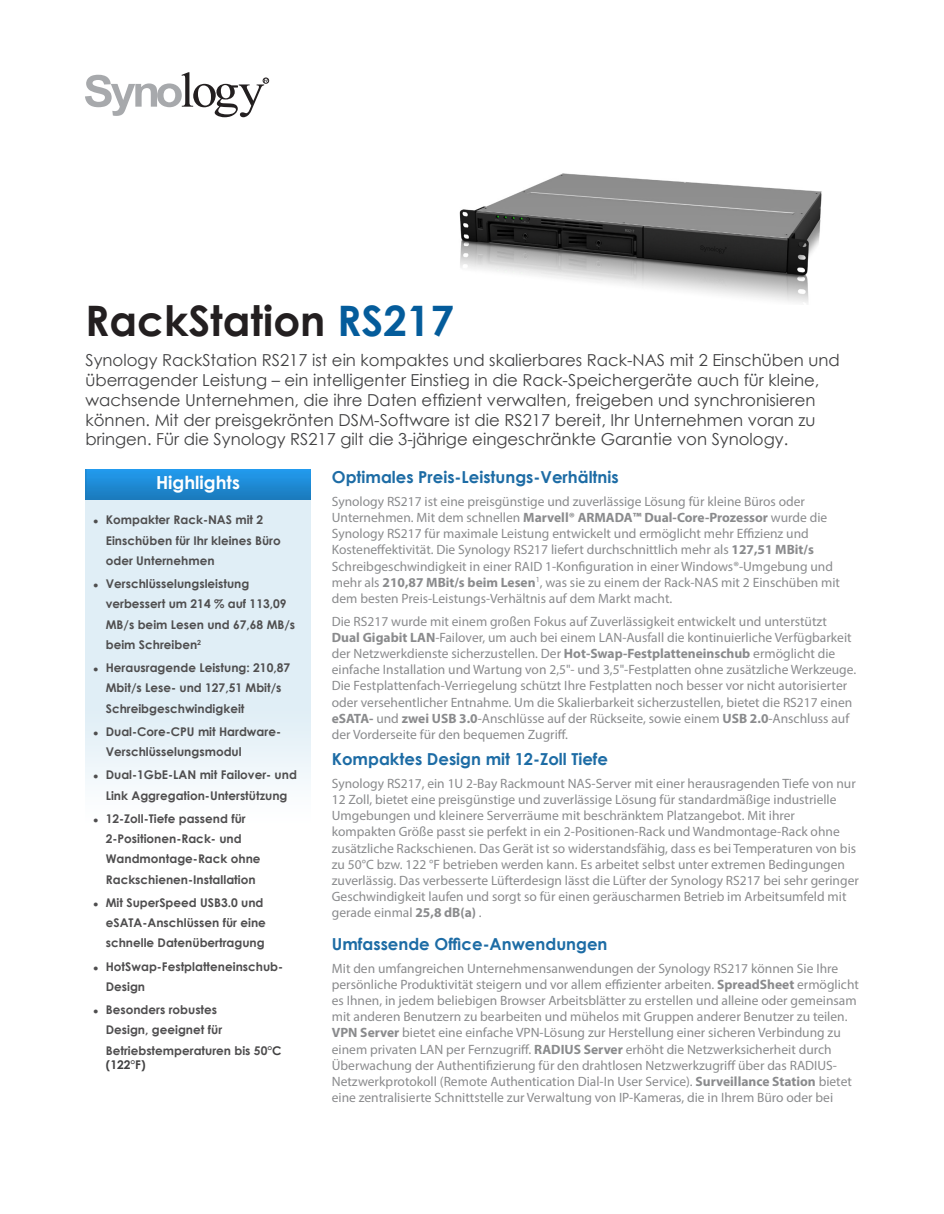
<style>
.page{position:relative;width:944px;height:1214px;background:#fff}
.page>*{position:absolute;margin:0;border:0;box-sizing:border-box;transform-origin:0 0}
.ChapterTitle{font:700 42px "Century Gothic";color:#231f20}
.ChapterTitleHighligh{font:700 18px "Century Gothic";color:#fff}
.ChapterTitleDesc{font:16.5px/19.8px "Century Gothic";color:#414142}
.BodyHeading{font:700 16.5px "Century Gothic";color:#1d6ca5}
.BodyContent{font:700 16.5px "Century Gothic";color:#1d6ca5}
.BodyContent-2{font:13.5px/16.2px "Myriad Pro";color:#8a8b8d}
.t1{font:700 12px/20.2px "Century Gothic";color:#4f4e4f}
.t2{font:700 12px "Century Gothic";color:#414142}
.s1{color:#045c9b}
.s2{font-family:"Arial";font-size:9px}
.s3{color:#414142}
.s4{font-weight:700}
</style>
<div class="page">
<img style="left:85px;top:469px;width:225px;height:31px">
<svg style="left:85px;top:72px;width:184px;height:45px"></svg>
<img style="left:459px;top:173px;width:363px;height:131px">
<p class="ChapterTitle" style="left:85px;top:289px;width:370px">RackStation <span class="s1">RS217</span></p>
<p class="ChapterTitleDesc" style="left:85px;top:350px;width:756px">Synology RackStation RS217 ist ein kompaktes und skalierbares Rack-NAS mit 2 Einschüben und überragender Leistung – ein intelligenter Einstieg in die Rack-Speichergeräte auch für kleine, wachsende Unternehmen, die ihre Daten effizient verwalten, freigeben und synchronisieren können. Mit der preisgekrönten DSM-Software ist die RS217 bereit, Ihr Unternehmen voran zu bringen. Für die Synology RS217 gilt die 3-jährige eingeschränkte Garantie von Synology.</p>
<p class="ChapterTitleHighligh" style="left:156px;top:469px;width:85px">Highlights</p>
<p class="t1" style="left:106px;top:509px;width:176px;text-indent:-13px"><span class="s2">●</span> Kompakter Rack-NAS mit 2<br>Einschüben für Ihr kleines Büro oder Unternehmen</p>
<p class="t1" style="left:106px;top:573px;width:191px;text-indent:-13px"><span class="s2">●</span> Verschlüsselungsleistung verbessert um 214 % auf 113,09<br>MB/s beim Lesen und 67,68 MB/s beim Schreiben<sup>2</sup></p>
<p class="t1" style="left:106px;top:657px;width:186px;text-indent:-13px"><span class="s2">●</span> Herausragende Leistung: 210,87<br>Mbit/s Lese- und 127,51 Mbit/s<br>Schreibgeschwindigkeit</p>
<p class="t1" style="left:106px;top:721px;width:177px;text-indent:-13px"><span class="s2">●</span> Dual-Core-CPU mit Hardware-<br>Verschlüsselungsmodul</p>
<p class="t1" style="left:93px;top:764px;width:205px;text-align:center"><span class="s2">●</span> Dual-1GbE-LAN mit Failover- und<br>Link Aggregation-Unterstützung</p>
<p class="t1" style="left:106px;top:808px;width:156px;text-indent:-13px"><span class="s2">●</span> 12-Zoll-Tiefe passend für<br>2-Positionen-Rack- und<br>Wandmontage-Rack ohne<br>Rackschienen-Installation</p>
<p class="t1" style="left:106px;top:892px;width:162px;text-indent:-13px"><span class="s2">●</span> Mit SuperSpeed USB3.0 und eSATA-Anschlüssen für eine schnelle Datenübertragung</p>
<p class="t1" style="left:106px;top:955px;width:179px;text-indent:-13px"><span class="s2">●</span> HotSwap-Festplatteneinschub-<br>Design</p>
<p class="t1" style="left:106px;top:999px;width:177px;text-indent:-13px"><span class="s2">●</span> Besonders robustes<br>Design, geeignet für<br>Betriebstemperaturen bis 50<span class="s3">°C</span></p>
<p class="t2" style="left:106px;top:1055px;width:41px">(122°F)</p>
<p class="BodyHeading" style="left:332px;top:464px;width:288px">Optimales Preis-Leistungs-Verhältnis</p>
<p class="BodyContent-2" style="left:332px;top:493px;width:510px">Synology RS217 ist eine preisgünstige und zuverlässige Lösung für kleine Büros oder Unternehmen. Mit dem schnellen <span class="s4">Marvell® ARMADA™ Dual-Core-Prozessor</span> wurde die Synology RS217 für maximale Leistung entwickelt und ermöglicht mehr Effizienz und Kosteneffektivität. Die Synology RS217 liefert durchschnittlich mehr als <span class="s4">127,51 MBit/s </span>Schreibgeschwindigkeit in einer RAID 1-Konfiguration in einer Windows®-Umgebung und mehr als <span class="s4">210,87 MBit/s beim Lesen</span><sup>1</sup>, was sie zu einem der Rack-NAS mit 2 Einschüben mit dem besten Preis-Leistungs-Verhältnis auf dem Markt macht.</p>
<p class="BodyContent-2" style="left:332px;top:613px;width:526px">Die RS217 wurde mit einem großen Fokus auf Zuverlässigkeit entwickelt und unterstützt <span class="s4">Dual Gigabit LAN</span>-Failover, um auch bei einem LAN-Ausfall die kontinuierliche Verfügbarkeit der Netzwerkdienste sicherzustellen. Der <span class="s4">Hot-Swap-Festplatteneinschub</span> ermöglicht die einfache Installation und Wartung von 2,5"- und 3,5"-Festplatten ohne zusätzliche Werkzeuge.<br>Die Festplattenfach-Verriegelung schützt Ihre Festplatten noch besser vor nicht autorisierter oder versehentlicher Entnahme. Um die Skalierbarkeit sicherzustellen, bietet die RS217 einen <span class="s4">eSATA-</span> und <span class="s4">zwei USB 3.0</span>-Anschlüsse auf der Rückseite, sowie einem <span class="s4">USB 2.0</span>-Anschluss auf der Vorderseite für den bequemen Zugriff.</p>
<p class="BodyContent" style="left:332px;top:746px;width:278px">Kompaktes Design mit 12-Zoll Tiefe</p>
<p class="BodyContent-2" style="left:332px;top:775px;width:528px">Synology RS217, ein 1U 2-Bay Rackmount NAS-Server mit einer herausragenden Tiefe von nur 12 Zoll, bietet eine preisgünstige und zuverlässige Lösung für standardmäßige industrielle Umgebungen und kleinere Serverräume mit beschränktem Platzangebot. Mit ihrer kompakten Größe passt sie perfekt in ein 2-Positionen-Rack und Wandmontage-Rack ohne zusätzliche Rackschienen. Das Gerät ist so widerstandsfähig, dass es bei Temperaturen von bis zu 50°C bzw. 122 °F betrieben werden kann. Es arbeitet selbst unter extremen Bedingungen zuverlässig. Das verbesserte Lüfterdesign lässt die Lüfter der Synology RS217 bei sehr geringer Geschwindigkeit laufen und sorgt so für einen geräuscharmen Betrieb im Arbeitsumfeld mit gerade einmal <span class="s4">25,8 dB(a)</span> .</p>
<p class="BodyHeading" style="left:332px;top:931px;width:277px">Umfassende Office-Anwendungen</p>
<p class="BodyContent-2" style="left:332px;top:959px;width:528px">Mit den umfangreichen Unternehmensanwendungen der Synology RS217 können Sie Ihre persönliche Produktivität steigern und vor allem effizienter arbeiten. <span class="s4">SpreadSheet</span> ermöglicht es Ihnen, in jedem beliebigen Browser Arbeitsblätter zu erstellen und alleine oder gemeinsam mit anderen Benutzern zu bearbeiten und mühelos mit Gruppen anderer Benutzer zu teilen.<br><span class="s4">VPN Server</span> bietet eine einfache VPN-Lösung zur Herstellung einer sicheren Verbindung zu einem privaten LAN per Fernzugriff. <span class="s4">RADIUS Server</span> erhöht die Netzwerksicherheit durch Überwachung der Authentifizierung für den drahtlosen Netzwerkzugriff über das RADIUS-Netzwerkprotokoll (Remote Authentication Dial-In User Service). <span class="s4">Surveillance Station</span> bietet eine zentralisierte Schnittstelle zur Verwaltung von IP-Kameras, die in Ihrem Büro oder bei</p>
</div>
